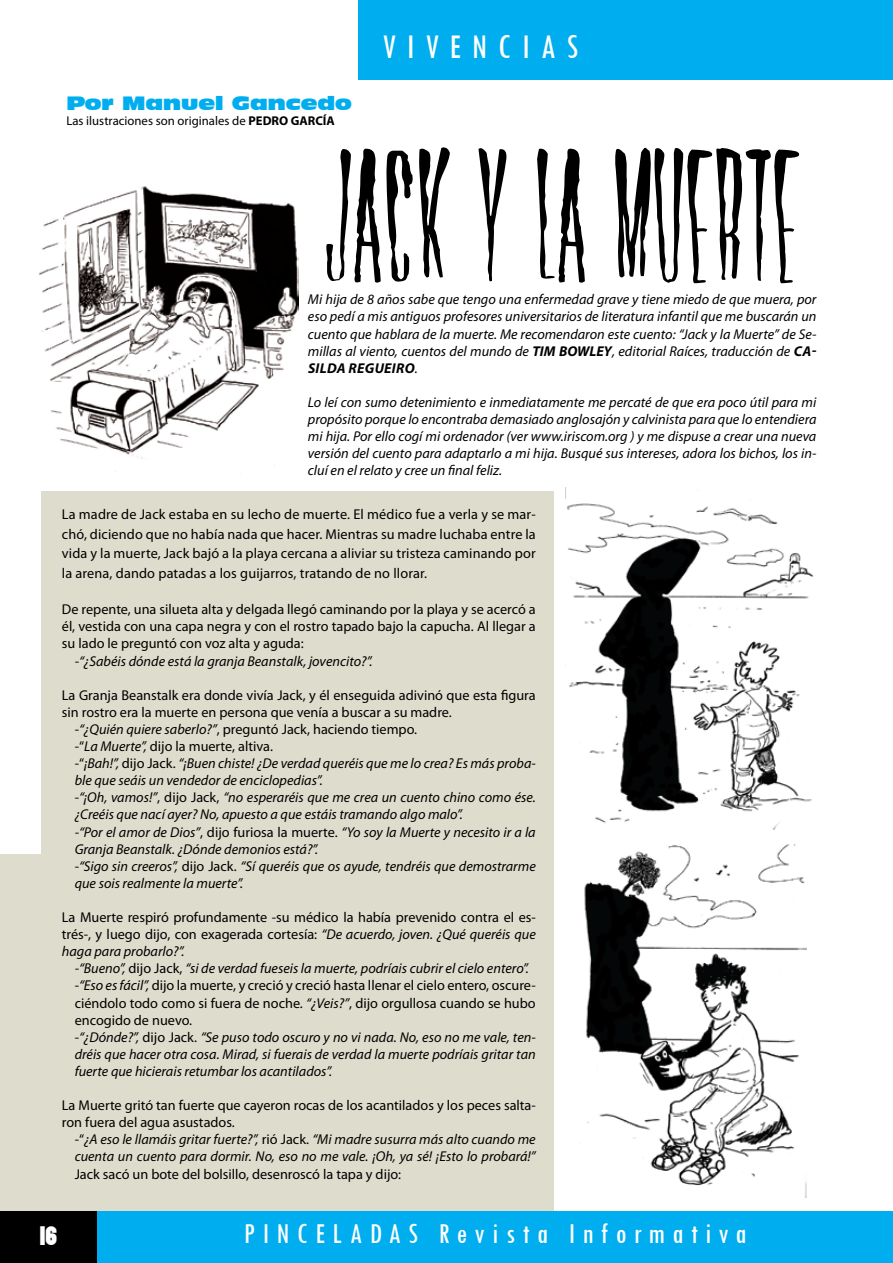
<style>
.page{position:relative;width:893px;height:1263px;background:#fff}
.page>*{position:absolute;margin:0;border:0;box-sizing:border-box;transform-origin:0 0}
.t1{font:180px "Horror Hotel";color:#000}
.t2{font:700 condensed 37.5px "Utility";color:#fff}
.t3{font:condensed 36px "Tw Cen";color:#fff}
.t4{font:condensed 30px "Tw Cen";letter-spacing:.25em;color:#fff}
.t5{font:18px "Incised 901 BT Nord";color:#00aeef}
.t6{font:italic 14.25px/17.1px "Myriad Pro";color:#000}
.t7{font:14.25px/17.1px "Myriad Pro";color:#000;text-align:justify}
.t8{font:italic 700 14.25px "Myriad Pro";color:#000}
.t9{font:12.75px "Myriad Pro";color:#000}
.s1{font-weight:700}
.s2{font-style:italic}
.s3{font-style:normal}
</style>
<div class="page">
<img style="left:39px;top:186px;width:259px;height:280px">
<div style="left:0;top:492px;width:554px;height:750px;background:#deddcd"></div>
<div style="left:359px;top:0;width:534px;height:79px;background:#00aeef"></div>
<div style="left:96px;top:1212px;width:797px;height:51px;background:#00aeef"></div>
<div style="left:0;top:1212px;width:97px;height:51px;background:#000"></div>
<img style="left:565px;top:488px;width:249px;height:342px">
<img style="left:584px;top:844px;width:222px;height:353px">
<div style="left:0;top:460px;width:41px;height:394px;background:#fff"></div>
<p class="t5" style="left:66px;top:92px;width:287px">Por Manuel Gancedo</p>
<p class="t9" style="left:66px;top:114px;width:270px">Las ilustraciones son originales de <span class="s1">PEDRO GARCÍA</span></p>
<h3 class="t3" style="left:383px;top:25px;width:65px">VIVENC</h3>
<h3 class="t3" style="left:522px;top:25px;width:58px">IAS</h3>
<h1 class="t1" style="left:325px;top:118px;width:478px">JACK Y LA MUERTE</h1>
<p class="t6" style="left:308px;top:291px;width:510px;text-align:justify">Mi hija de 8 años sabe que tengo una enfermedad grave y tiene miedo de que muera, por eso pedí a mis antiguos profesores universitarios de literatura infantil que me buscarán un cuento que hablara de la muerte. Me recomendaron este cuento: “Jack y la Muerte” de Se&shy;millas al viento, cuentos del mundo de <span class="s1">TIM BOWLEY</span>, editorial Raíces, traducción de <span class="s1">CA-SILDA</span></p>
<p class="t8" style="left:349px;top:360px;width:45px">REGUEIRO</p>
<p class="t6" style="left:415px;top:360px;width:5px">.</p>
<p class="t6" style="left:308px;top:394px;width:510px;text-align:justify">Lo leí con sumo detenimiento e inmediatamente me percaté de que era poco útil para mi propósito porque lo encontraba demasiado anglosajón y calvinista para que lo entendiera mi hija. Por ello cogí mi ordenador (ver www.iriscom.org ) y me dispuse a crear una nueva versión del cuento para adaptarlo a mi hija. Busqué sus intereses, adora los bichos, los in&shy;cluí en el relato y cree un final feliz.</p>
<p class="t7" style="left:62px;top:505px;width:475px;line-height:19.5px">La madre de Jack estaba en su lecho de muerte. El médico fue a verla y se mar&shy;chó, diciendo que no había nada que hacer. Mientras su madre luchaba entre la vida y la muerte, Jack bajó a la playa cercana a aliviar su tristeza caminando por la arena, dando patadas a los guijarros, tratando de no llorar.</p>
<p class="t7" style="left:62px;top:601px;width:475px">De repente, una silueta alta y delgada llegó caminando por la playa y se acercó a él, vestida con una capa negra y con el rostro tapado bajo la capucha. Al llegar a su lado le preguntó con voz alta y aguda:</p>
<p class="t6" style="left:75px;top:652px;width:299px">-“¿Sabéis dónde está la granja Beanstalk, jovencito?”.</p>
<p class="t7" style="left:62px;top:687px;width:475px">La Granja Beanstalk era donde vivía Jack, y él enseguida adivinó que esta figura</p>
<p class="t7" style="left:62px;top:704px;width:391px">sin rostro era la muerte en persona que venía a buscar a su madre.</p>
<p class="t7" style="left:75px;top:721px;width:344px">-<span class="s2">“¿Quién quiere saberlo?”</span>, preguntó Jack, haciendo tiempo.</p>
<p class="t7" style="left:75px;top:738px;width:200px">-“<span class="s2">La Muerte”,</span> dijo la muerte, altiva.</p>
<p class="t6" style="left:75px;top:755px;width:463px"><span class="s3">-“</span>¡Bah!”, <span class="s3">dijo Jack.</span> “¡Buen chiste! ¿De verdad queréis que me lo crea? Es más proba-</p>
<p class="t6" style="left:75px;top:772px;width:250px">ble que seáis un vendedor de enciclopedias”.</p>
<p class="t6" style="left:75px;top:789px;width:463px"><span class="s3">-</span>“¡Oh, vamos!”<span class="s3">, dijo Jack,</span> “no esperaréis que me crea un cuento chino como ése.</p>
<p class="t6" style="left:75px;top:806px;width:390px">¿Creéis que nací ayer? No, apuesto a que estáis tramando algo malo”.</p>
<p class="t6" style="left:75px;top:823px;width:463px">-“Por el amor de Dios”<span class="s3">, dijo furiosa la muerte.</span> “Yo soy la Muerte y necesito ir a la</p>
<p class="t6" style="left:75px;top:841px;width:245px">Granja Beanstalk. ¿Dónde demonios está?”.</p>
<p class="t6" style="left:75px;top:858px;width:463px"><span class="s3">-</span>“Sigo sin creeros”, <span class="s3">dijo Jack.</span> “Sí queréis que os ayude, tendréis que demostrarme</p>
<p class="t6" style="left:75px;top:875px;width:170px">que sois realmente la muerte”.</p>
<p class="t7" style="left:62px;top:909px;width:475px">La Muerte respiró profundamente -su médico la había prevenido contra el es&shy;trés-, y luego dijo, con exagerada cortesía: <span class="s2">“De acuerdo, joven. ¿Qué queréis que haga para probarlo?”.</span></p>
<p class="t6" style="left:75px;top:960px;width:463px">-“Bueno”, <span class="s3">dijo Jack,</span> “si de verdad fueseis la muerte, podríais cubrir el cielo entero”. <span class="s3">-</span>“Eso es fácil”, <span class="s3">dijo la muerte, y creció y creció hasta llenar el cielo entero, oscure&shy;ciéndolo todo como si fuera de noche.</span> “¿Veis?”<span class="s3">, dijo orgullosa cuando se hubo encogido de nuevo.<br>-</span>“¿Dónde?”, <span class="s3">dijo Jack.</span> “Se puso todo oscuro y no vi nada. No, eso no me vale, ten&shy;dréis que hacer otra cosa. Mirad, si fuerais de verdad la muerte podríais gritar tan fuerte que hicierais retumbar los acantilados”.</p>
<p class="t7" style="left:62px;top:1097px;width:475px">La Muerte gritó tan fuerte que cayeron rocas de los acantilados y los peces salta&shy;ron fuera del agua asustados.</p>
<p class="t6" style="left:75px;top:1131px;width:463px"><span class="s3">-“</span>¿A eso le llamáis gritar fuerte?”, <span class="s3">rió Jack.</span> “Mi madre susurra más alto cuando me cuenta un cuento para dormir. No, eso no me vale. ¡Oh, ya sé! ¡Esto lo probará!”</p>
<p class="t7" style="left:75px;top:1165px;width:328px">Jack sacó un bote del bolsillo, desenroscó la tapa y dijo:</p>
<h2 class="t2" style="left:39px;top:1215px;width:19px">16</h2>
<h3 class="t4" style="left:244px;top:1215px;width:49px">PINCE</h3>
<h3 class="t4" style="left:333px;top:1215px;width:415px">LADAS Revista Informativa</h3>
</div>
